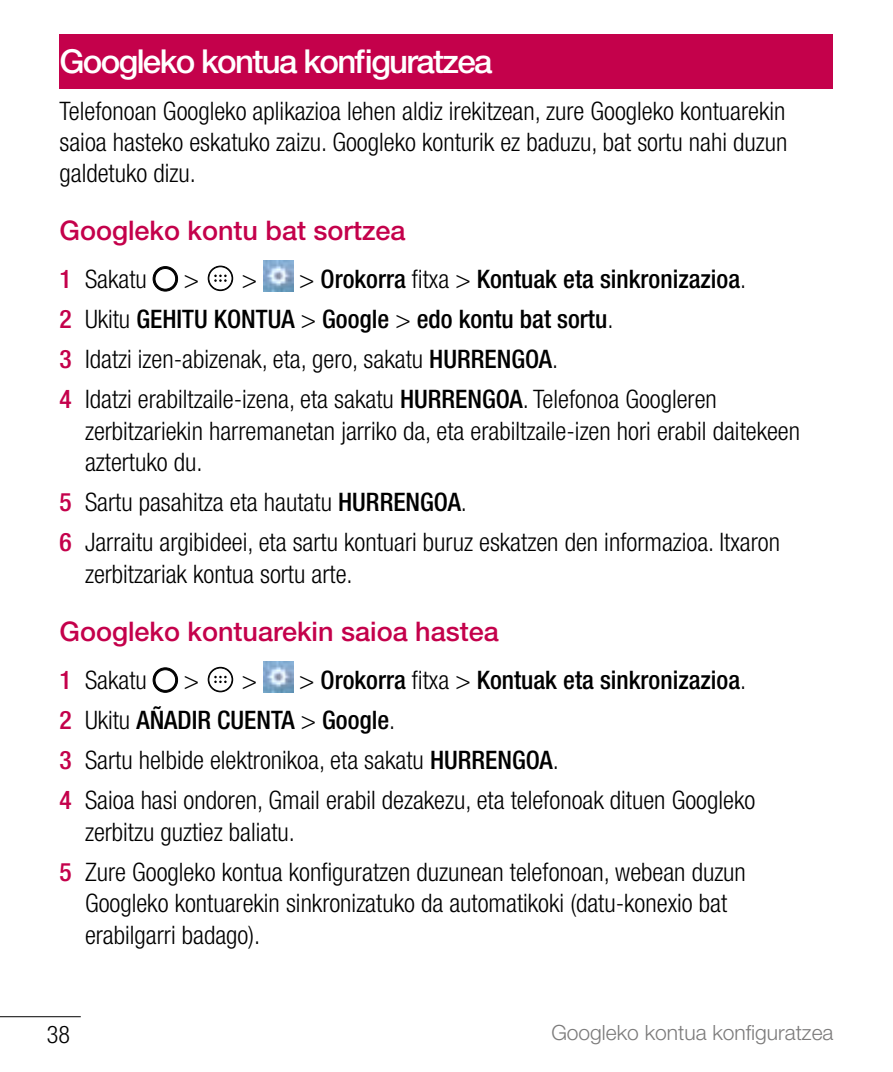
<style>
.page{position:relative;width:893px;height:1072px;background:#fff}
.page>*{position:absolute;margin:0;border:0;box-sizing:border-box;transform-origin:0 0}
.t1{font:500 33px "Helvetica Neue LT Pro";letter-spacing:-.05em;color:#fff}
.t2{font:500 27px "Helvetica Neue LT Pro";color:#c4014b}
.t3{font:300 condensed 25.5px/39.9px "Helvetica Neue LT Pro";color:#000}
.t4{font:300 condensed 24.3px "Helvetica Neue LT Pro";color:#000}
.t5{font:300 21px "Helvetica Neue LT Pro";color:#7c7b7b}
.s1{font-weight:500;color:#c4014b}
.s2{font-weight:500}
</style>
<div class="page">
<hr style="left:0;top:1016px;width:81px;height:1px;background:#000">
<svg style="left:153px;top:266px;width:25px;height:25px"></svg>
<svg style="left:208px;top:265px;width:25px;height:26px"></svg>
<div style="left:209px;top:267px;width:23px;height:23px;background:#fff;border-radius:50%"></div>
<div style="left:209px;top:266px;width:23px;height:24px;border:1px solid #000;border-radius:50%"></div>
<svg style="left:214px;top:274px;width:13px;height:8px"></svg>
<img style="left:263px;top:261px;width:30px;height:30px">
<svg style="left:153px;top:667px;width:25px;height:25px"></svg>
<div style="left:208px;top:667px;width:25px;height:25px;background:#080808;border-radius:50%"></div>
<div style="left:209px;top:668px;width:23px;height:23px;background:#fff;border-radius:50%"></div>
<div style="left:209px;top:668px;width:23px;height:23px;border:1px solid #000;border-radius:50%"></div>
<svg style="left:214px;top:675px;width:13px;height:8px"></svg>
<img style="left:263px;top:662px;width:30px;height:30px">
<div style="left:60px;top:34px;width:773px;height:54px;background:#c4014b"></div>
<p class="t1" style="left:60px;top:42px;width:434px">Googleko kontua konfiguratzea</p>
<p class="t3" style="left:60px;top:96px;width:729px;line-height:30.6px;text-align:justify">Telefonoan Googleko aplikazioa lehen aldiz irekitzean, zure Googleko kontuarekin saioa hasteko eskatuko zaizu. Googleko konturik ez baduzu, bat sortu nahi duzun galdetuko dizu.</p>
<p class="t2" style="left:60px;top:214px;width:348px">Googleko kontu bat sortzea</p>
<p class="t3" style="left:60px;top:259px;width:89px"><span class="s1">1</span> Sakatu</p>
<p class="t3" style="left:184px;top:259px;width:75px">&gt; &gt;</p>
<p class="t3" style="left:60px;top:259px;width:688px;text-indent:240px">&gt; <span class="s2">Orokorra</span> fitxa &gt; <span class="s2">Kontuak eta sinkronizazioa</span>.<br><span class="s1">2</span> Ukitu <span class="s2">GEHITU KONTUA</span> &gt; <span class="s2">Google</span> &gt; <span class="s2">edo kontu bat sortu</span>.<br><span class="s1">3</span> Idatzi izen-abizenak, eta, gero, sakatu <span class="s2">HURRENGOA</span>.<br><span class="s1">4</span> Idatzi erabiltzaile-izena, eta sakatu <span class="s2">HURRENGOA</span>. Telefonoa Googleren</p>
<p class="t3" style="left:85px;top:415px;width:717px;line-height:31.5px">zerbitzariekin harremanetan jarriko da, eta erabiltzaile-izen hori erabil daitekeen aztertuko du.</p>
<p class="t3" style="left:60px;top:482px;width:722px"><span class="s1">5</span> Sartu pasahitza eta hautatu <span class="s2">HURRENGOA</span>.<br><span class="s1">6</span> Jarraitu argibideei, eta sartu kontuari buruz eskatzen den informazioa. Itxaron</p>
<p class="t3" style="left:85px;top:553px;width:269px">zerbitzariak kontua sortu arte.</p>
<p class="t2" style="left:60px;top:615px;width:441px">Googleko kontuarekin saioa hastea</p>
<p class="t3" style="left:60px;top:660px;width:89px"><span class="s1">1</span> Sakatu</p>
<p class="t3" style="left:184px;top:660px;width:75px">&gt; &gt;</p>
<p class="t3" style="left:60px;top:660px;width:697px;text-indent:240px">&gt; <span class="s2">Orokorra</span> fitxa &gt; <span class="s2">Kontuak eta sinkronizazioa</span>.<br><span class="s1">2</span> Ukitu <span class="s2">AÑADIR CUENTA</span> &gt; <span class="s2">Google</span>.<br><span class="s1">3</span> Sartu helbide elektronikoa, eta sakatu <span class="s2">HURRENGOA</span>.<br><span class="s1">4</span> Saioa hasi ondoren, Gmail erabil dezakezu, eta telefonoak dituen Googleko</p>
<p class="t3" style="left:60px;top:811px;width:688px;text-indent:26px">zerbitzu guztiez baliatu.<br><span class="s1">5</span> Zure Googleko kontua konfiguratzen duzunean telefonoan, webean duzun</p>
<p class="t3" style="left:85px;top:887px;width:644px;line-height:31.5px">Googleko kontuarekin sinkronizatuko da automatikoki (datu-konexio bat erabilgarri badago).</p>
<p class="t4" style="left:47px;top:1019px;width:25px">38</p>
<p class="t5" style="left:551px;top:1019px;width:284px">Googleko kontua konfiguratzea</p>
</div>
